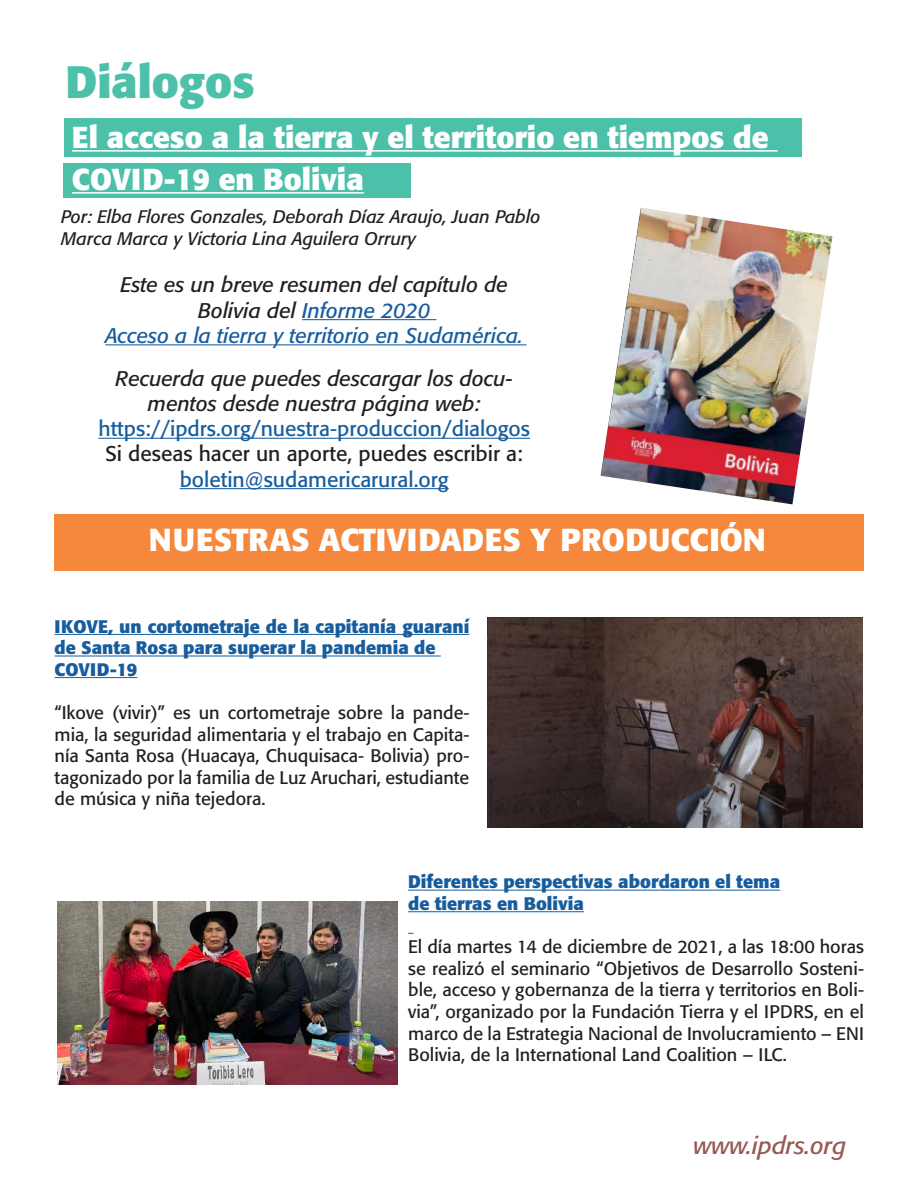
<style>
.page{position:relative;width:918px;height:1188px;background:#fff}
.page>*{position:absolute;margin:0;border:0;box-sizing:border-box;transform-origin:0 0}
.t1{font:700 45px "Formata";color:#4dc0aa}
.t2{font:700 31.5px "Formata";color:#fff}
.t3{font:700 30px/42px "Formata";color:#fff}
.t4{font:italic 24px "Formata";color:#975954}
.t5{font:italic 21px/25.2px "Formata";color:#175d9e;text-align:center}
.t6{font:21px "Formata";color:#175d9e}
.t7{font:italic 21px/25.2px "Formata";color:#231f20;text-align:center}
.t8{font:21px "Formata";color:#231f20}
.t9{font:18px/21.6px "Formata";color:#231f20;text-align:justify}
.t10{font:700 18px/21.6px "Formata";color:#175d9e}
.t11{font:italic 18px/21.6px "Formata";color:#231f20}
.s1{color:#231f20}
</style>
<div class="page">
<div style="left:64px;top:119px;width:738px;height:38px;background:#4dc0aa"></div>
<div style="left:64px;top:163px;width:347px;height:35px;background:#4dc0aa"></div>
<div style="left:55px;top:514px;width:809px;height:57px;background:#f5883d"></div>
<hr style="left:302px;top:319px;width:134px;height:1px;background:#175d9e">
<hr style="left:105px;top:344px;width:422px;height:1px;background:#175d9e">
<hr style="left:98px;top:438px;width:432px;height:1px;background:#175d9e">
<hr style="left:180px;top:488px;width:269px;height:1px;background:#175d9e">
<hr style="left:72px;top:150px;width:706px;height:2px;background:#fff">
<hr style="left:72px;top:192px;width:292px;height:2px;background:#fff">
<img style="left:601px;top:208px;width:231px;height:296px">
<hr style="left:55px;top:634px;width:414px;height:1px;background:#175d9e">
<hr style="left:55px;top:656px;width:386px;height:1px;background:#175d9e">
<hr style="left:55px;top:677px;width:82px;height:1px;background:#175d9e">
<hr style="left:408px;top:890px;width:372px;height:1px;background:#175d9e">
<hr style="left:408px;top:911px;width:176px;height:1px;background:#175d9e">
<img style="left:57px;top:901px;width:340px;height:183px">
<img style="left:488px;top:618px;width:375px;height:209px">
<h1 class="t1" style="left:66px;top:54px;width:191px">Diálogos</h1>
<h3 class="t3" style="left:72px;top:116px;width:698px">El acceso a la tierra y el territorio en tiempos de<br>COVID-19 en Bolivia</h3>
<p class="t11" style="left:61px;top:206px;width:481px">Por: Elba Flores Gonzales, Deborah Díaz Araujo, Juan Pablo<br>Marca Marca y Victoria Lina Aguilera Orrury</p>
<p class="t5" style="left:105px;top:272px;width:419px"><span class="s1">Este es un breve resumen del capítulo de<br>Bolivia del</span> Informe 2020<br>Acceso a la tierra y territorio en Sudamérica.</p>
<p class="t7" style="left:116px;top:366px;width:399px">Recuerda que puedes descargar los docu&shy;mentos desde nuestra página web:</p>
<p class="t6" style="left:98px;top:416px;width:433px">https://ipdrs.org/nuestra-produccion/dialogos</p>
<p class="t8" style="left:106px;top:441px;width:419px">Si deseas hacer un aporte, puedes escribir a:</p>
<p class="t6" style="left:180px;top:466px;width:271px">boletin@sudamericarural.org</p>
<h2 class="t2" style="left:149px;top:520px;width:619px">NUESTRAS ACTIVIDADES Y PRODUCCIÓN</h2>
<p class="t10" style="left:55px;top:615px;width:416px">IKOVE, un cortometraje de la capitanía guaraní de Santa Rosa para superar la pandemia de<br>COVID-19</p>
<p class="t9" style="left:55px;top:702px;width:416px">“Ikove (vivir)” es un cortometraje sobre la pande&shy;mia, la seguridad alimentaria y el trabajo en Capita&shy;nía Santa Rosa (Huacaya, Chuquisaca- Bolivia) pro&shy;tagonizado por la familia de Luz Aruchari, estudiante de música y niña tejedora.</p>
<p class="t10" style="left:408px;top:871px;width:373px">Diferentes perspectivas abordaron el tema de tierras en Bolivia</p>
<p class="t9" style="left:408px;top:936px;width:457px">El día martes 14 de diciembre de 2021, a las 18:00 horas se realizó el seminario “Objetivos de Desarrollo Sosteni&shy;ble, acceso y gobernanza de la tierra y territorios en Boli&shy;via”, organizado por la Fundación Tierra y el IPDRS, en el marco de la Estrategia Nacional de Involucramiento – ENI Bolivia, de la International Land Coalition – ILC.</p>
<h3 class="t4" style="left:693px;top:1131px;width:154px">www.ipdrs.org</h3>
</div>
